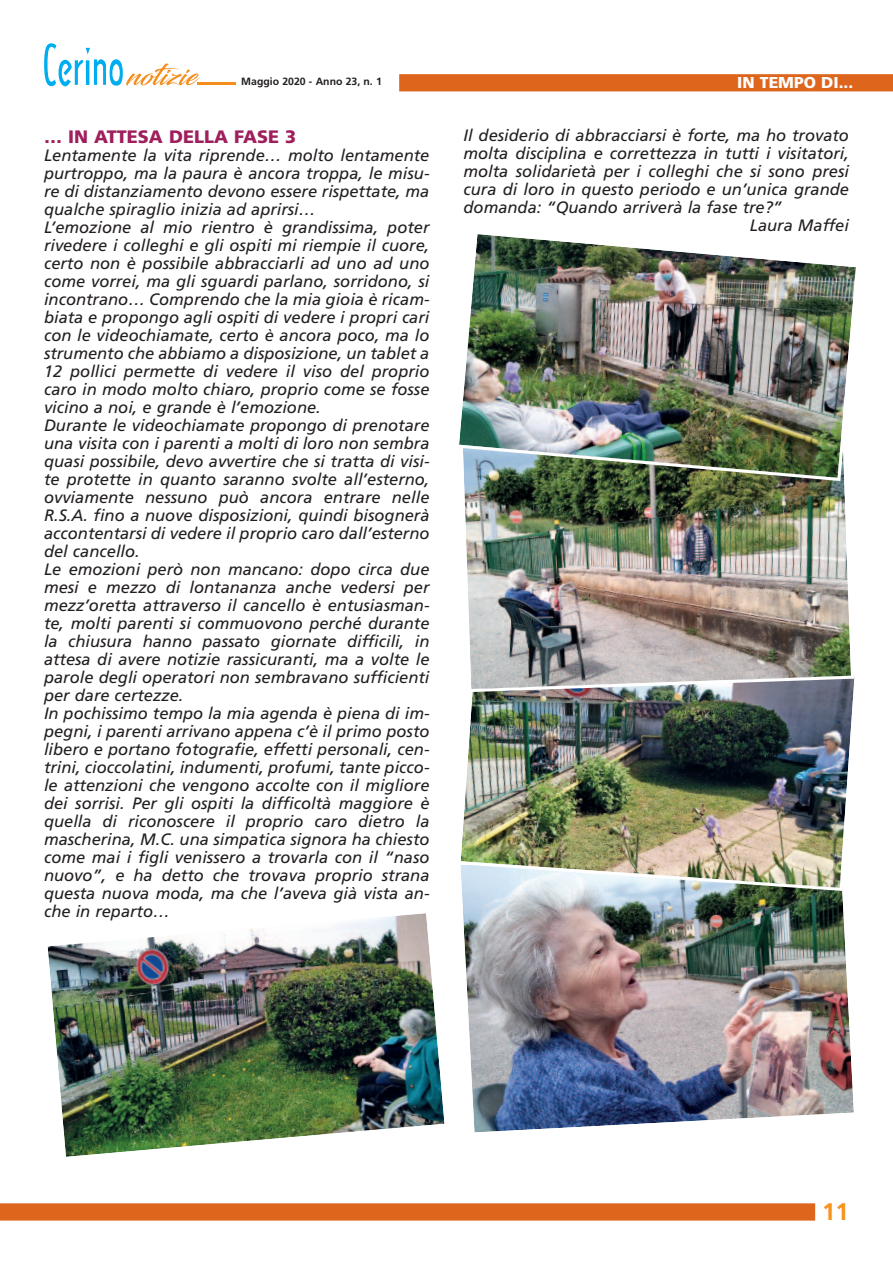
<style>
.page{position:relative;width:893px;height:1263px;background:#fff}
.page>*{position:absolute;margin:0;border:0;box-sizing:border-box;transform-origin:0 0}
.t1{font:700 24px "Frutiger";color:#f7931d}
.t2{font:900 18px "Frutiger";color:#9f1f5c}
.t3{font:italic 16.5px/18px "Frutiger";color:#231f20}
.t4{font:900 15.75px "Frutiger";color:#fff}
.t5{font:700 10.5px "Frutiger";color:#231f20}
</style>
<div class="page">
<svg style="left:44px;top:43px;width:156px;height:43px"></svg>
<hr style="left:197px;top:82px;width:39px;height:3px;background:#f68e1e">
<div style="left:0;top:1203px;width:815px;height:17px;background:#dd651c"></div>
<img style="left:47px;top:913px;width:398px;height:244px">
<img style="left:462px;top:892px;width:392px;height:241px">
<img style="left:460px;top:694px;width:394px;height:198px">
<img style="left:464px;top:491px;width:391px;height:203px">
<img style="left:464px;top:483px;width:381px;height:8px">
<img style="left:459px;top:234px;width:397px;height:249px">
<div style="left:399px;top:74px;width:494px;height:17px;background:#dd651c"></div>
<p class="t5" style="left:241px;top:77px;width:142px">Maggio 2020 - Anno 23, n. 1</p>
<p class="t2" style="left:44px;top:129px;width:254px">… IN ATTESA DELLA FASE 3</p>
<p class="t3" style="left:44px;top:147px;width:387px">Lentamente la vita riprende… molto lentamente purtroppo, ma la paura è ancora troppa, le misu&shy;re di distanziamento devono essere rispettate, ma qualche spiraglio inizia ad aprirsi…<br>L’emozione al mio rientro è grandissima, poter rivedere i colleghi e gli ospiti mi riempie il cuore, certo non è possibile abbracciarli ad uno ad uno come vorrei, ma gli sguardi parlano, sorridono, si incontrano… Comprendo che la mia gioia è ricam&shy;biata e propongo agli ospiti di vedere i propri cari con le videochiamate, certo è ancora poco, ma lo strumento che abbiamo a disposizione, un tablet a 12 pollici permette di vedere il viso del proprio caro in modo molto chiaro, proprio come se fosse vicino a noi, e grande è l’emozione.<br>Durante le videochiamate propongo di prenotare una visita con i parenti a molti di loro non sembra quasi possibile, devo avvertire che si tratta di visi&shy;te protette in quanto saranno svolte all’esterno, ovviamente nessuno può ancora entrare nelle R.S.A. fino a nuove disposizioni, quindi bisognerà accontentarsi di vedere il proprio caro dall’esterno del cancello.<br>Le emozioni però non mancano: dopo circa due mesi e mezzo di lontananza anche vedersi per mezz’oretta attraverso il cancello è entusiasman&shy;te, molti parenti si commuovono perché durante la chiusura hanno passato giornate difficili, in attesa di avere notizie rassicuranti, ma a volte le parole degli operatori non sembravano sufficienti per dare certezze.<br>In pochissimo tempo la mia agenda è piena di im&shy;pegni, i parenti arrivano appena c’è il primo posto libero e portano fotografie, effetti personali, cen&shy;trini, cioccolatini, indumenti, profumi, tante picco&shy;le attenzioni che vengono accolte con il migliore dei sorrisi. Per gli ospiti la difficoltà maggiore è quella di riconoscere il proprio caro dietro la mascherina, M.C. una simpatica signora ha chiesto come mai i figli venissero a trovarla con il “naso nuovo”, e ha detto che trovava proprio strana questa nuova moda, ma che l’aveva già vista an&shy;che in reparto…</p>
<p class="t4" style="left:737px;top:76px;width:118px">IN TEMPO DI...</p>
<p class="t3" style="left:463px;top:128px;width:387px">Il desiderio di abbracciarsi è forte, ma ho trovato</p>
<p class="t3" style="left:463px;top:146px;width:387px">molta disciplina e correttezza in tutti i visitatori,</p>
<p class="t3" style="left:463px;top:164px;width:387px">molta solidarietà per i colleghi che si sono presi</p>
<p class="t3" style="left:464px;top:182px;width:387px">cura di loro in questo periodo e un’unica grande</p>
<p class="t3" style="left:464px;top:200px;width:320px">domanda: “Quando arriverà la fase tre?”</p>
<p class="t3" style="left:750px;top:218px;width:101px">Laura Maffei</p>
<h1 class="t1" style="left:822px;top:1202px;width:28px">11</h1>
</div>
